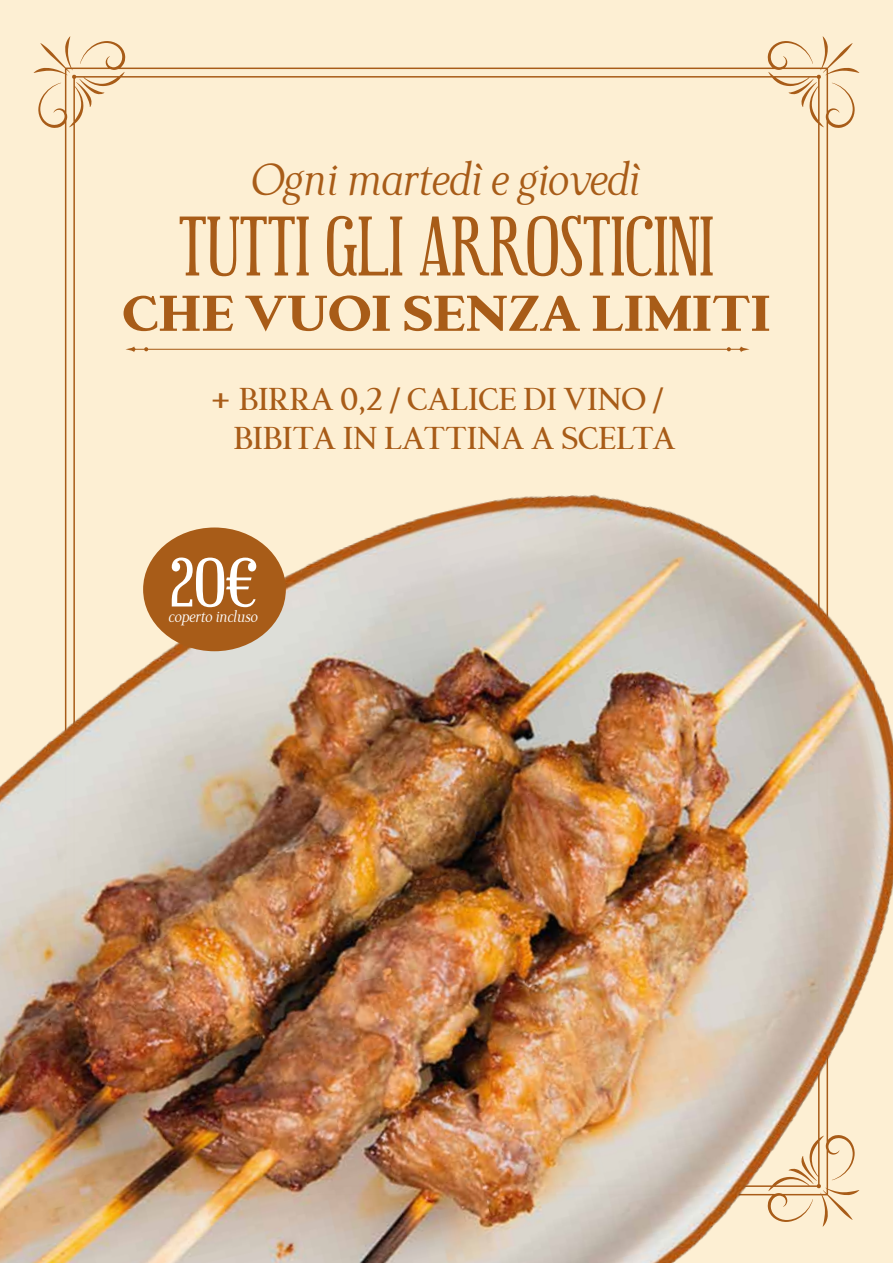
<style>
.page{position:relative;width:893px;height:1263px;background:#fdefd3}
.page>*{position:absolute;margin:0;border:0;box-sizing:border-box;transform-origin:0 0}
.t1{font:65.4px "Euphorigenic";color:#fff}
.t2{font:64.05px "Euphorigenic";color:#a85c18}
.t3{font:900 53.55px "LT Remark";color:#a85c18}
.t4{font:italic 48.3px "LT Remark";color:#a85c18}
.t5{font:700 33.9px/38.4px "LT Remark";color:#a85c18}
.t6{font:italic 16.65px "LT Remark";color:#fff}
</style>
<div class="page">
<svg style="left:34px;top:36px;width:825px;height:219px"></svg>
<img style="left:0;top:255px;width:893px;height:1008px">
<div style="left:143px;top:527px;width:143px;height:124px;background:#a85c18;border-radius:50%"></div>
<h3 class="t4" style="left:252px;top:151px;width:390px">Ogni martedì e giovedì</h3>
<h2 class="t2" style="left:179px;top:202px;width:536px">TUTTI GLI ARROSTICINI</h2>
<h3 class="t3" style="left:122px;top:278px;width:650px">CHE VUOI SENZA LIMITI</h3>
<p class="t5" style="left:234px;top:380px;width:444px;text-indent:-22px">+ BIRRA 0,2 / CALICE DI VINO /<br>BIBITA IN LATTINA A SCELTA</p>
<h1 class="t1" style="left:170px;top:543px;width:89px">20€</h1>
<p class="t6" style="left:169px;top:606px;width:90px">coperto incluso</p>
</div>
